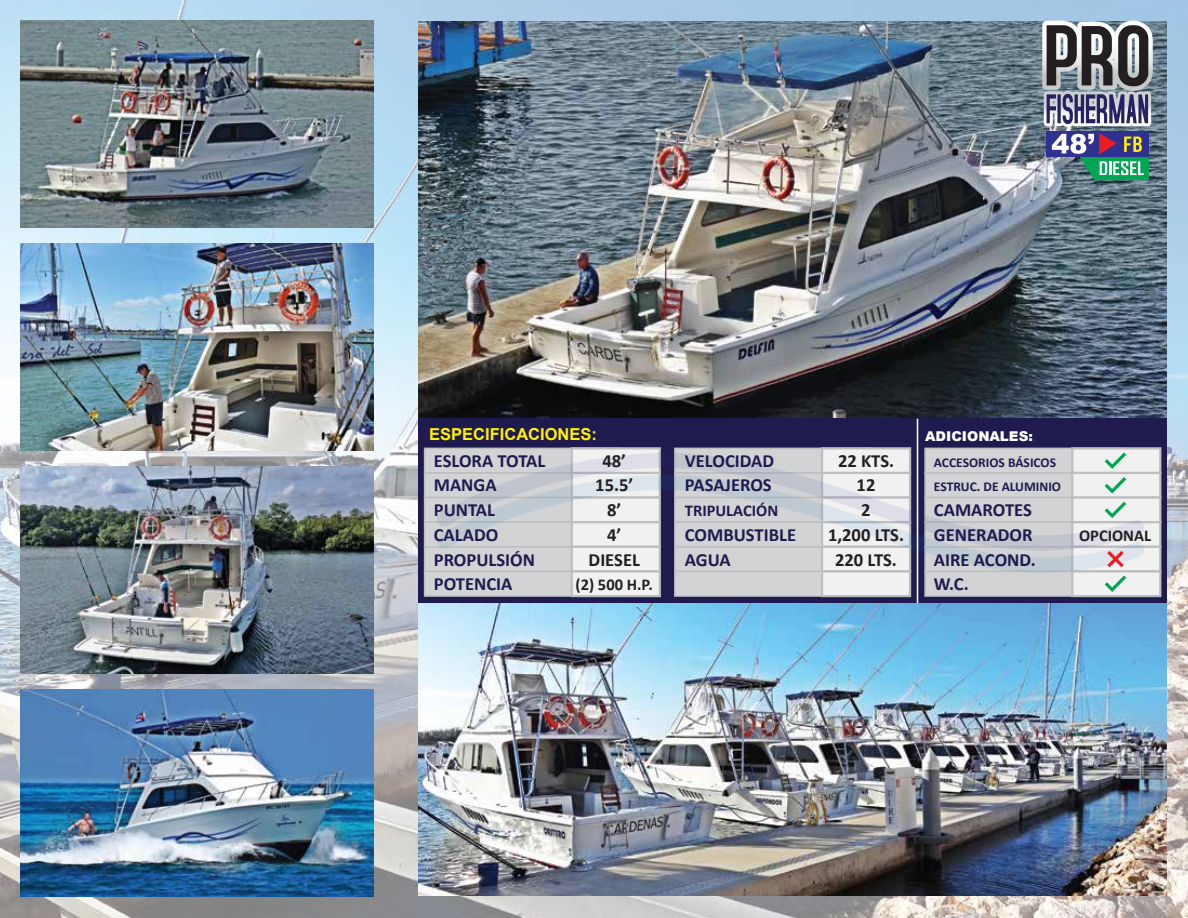
<style>
.page{position:relative;width:1188px;height:918px;background:#fff}
.page>*{position:absolute;margin:0;border:0;box-sizing:border-box;transform-origin:0 0}
.t1{font:700 18.6px/24.8px "Calibri";color:#1f1b4f}
.t2{font:700 18.6px/24.8px "Calibri";color:#231f20;text-align:center}
.t3{font:700 16.5px "Calibri";color:#231f20}
.t4{font:700 16.5px "Arial";color:#fff200}
.t5{font:700 16.5px "Calibri";color:#1f1b4f}
.t6{font:700 13.5px/24.8px "Calibri";color:#1f1b4f}
.t7{font:900 13.5px "Arial";color:#fff}
</style>
<div class="page">
<img style="left:0;top:0;width:1188px;height:918px">
<img style="left:419px;top:21px;width:748px;height:398px">
<img style="left:21px;top:21px;width:353px;height:206px">
<img style="left:21px;top:243px;width:353px;height:207px">
<img style="left:21px;top:466px;width:352px;height:207px">
<img style="left:21px;top:689px;width:352px;height:207px">
<img style="left:418px;top:603px;width:748px;height:293px">
<div style="left:419px;top:419px;width:748px;height:184px;background:#1f1b4f"></div>
<div style="left:424px;top:448px;width:197px;height:26px;background:#d1d3d4;border:2px solid #bcbec0"></div>
<div style="left:424px;top:472px;width:197px;height:26px;background:#d1d3d4;border:2px solid #bcbec0"></div>
<div style="left:424px;top:497px;width:197px;height:26px;background:#d1d3d4;border:2px solid #bcbec0"></div>
<div style="left:424px;top:521px;width:197px;height:27px;background:#d1d3d4;border:2px solid #bcbec0"></div>
<div style="left:424px;top:546px;width:197px;height:26px;background:#d1d3d4;border:2px solid #bcbec0"></div>
<div style="left:424px;top:571px;width:197px;height:26px;background:#d1d3d4;border:2px solid #bcbec0"></div>
<div style="left:571px;top:447px;width:90px;height:27px;background:#f1f1f2;border:2px solid #bcbec0"></div>
<div style="left:571px;top:570px;width:90px;height:27px;background:#f1f1f2;border:2px solid #bcbec0"></div>
<div style="left:674px;top:448px;width:197px;height:26px;background:#d1d3d4;border:2px solid #bcbec0"></div>
<div style="left:674px;top:571px;width:197px;height:26px;background:#d1d3d4;border:2px solid #bcbec0"></div>
<div style="left:821px;top:447px;width:90px;height:27px;background:#f1f1f2;border:2px solid #bcbec0"></div>
<div style="left:821px;top:570px;width:90px;height:27px;background:#f1f1f2;border:2px solid #bcbec0"></div>
<div style="left:924px;top:448px;width:198px;height:26px;background:#d1d3d4;border:2px solid #bcbec0"></div>
<div style="left:924px;top:571px;width:198px;height:26px;background:#d1d3d4;border:2px solid #bcbec0"></div>
<div style="left:1071px;top:447px;width:90px;height:27px;background:#f1f1f2;border:2px solid #bcbec0"></div>
<div style="left:1071px;top:472px;width:90px;height:27px;background:#f1f1f2;border:2px solid #bcbec0"></div>
<div style="left:1071px;top:496px;width:90px;height:27px;background:#f1f1f2;border:2px solid #bcbec0"></div>
<div style="left:1071px;top:521px;width:90px;height:27px;background:#f1f1f2;border:2px solid #bcbec0"></div>
<div style="left:1071px;top:546px;width:90px;height:27px;background:#f1f1f2;border:2px solid #bcbec0"></div>
<div style="left:1071px;top:570px;width:90px;height:27px;background:#f1f1f2;border:2px solid #bcbec0"></div>
<svg style="left:437px;top:453px;width:707px;height:21px"></svg>
<svg style="left:437px;top:474px;width:707px;height:99px"></svg>
<hr style="left:917px;top:419px;width:1px;height:184px;background:#fff">
<svg style="left:1107px;top:551px;width:17px;height:16px"></svg>
<svg style="left:1105px;top:452px;width:21px;height:17px"></svg>
<svg style="left:1105px;top:477px;width:21px;height:17px"></svg>
<svg style="left:1105px;top:502px;width:21px;height:16px"></svg>
<svg style="left:1105px;top:575px;width:21px;height:17px"></svg>
<svg style="left:1042px;top:19px;width:111px;height:161px;background:#76828e"></svg>
<p class="t4" style="left:429px;top:423px;width:169px">ESPECIFICACIONES:</p>
<p class="t7" style="left:925px;top:427px;width:109px">ADICIONALES:</p>
<p class="t1" style="left:434px;top:448px;width:113px">ESLORA TOTAL<br>MANGA<br>PUNTAL<br>CALADO<br>PROPULSIÓN<br>POTENCIA</p>
<p class="t2" style="left:589px;top:448px;width:53px">48’<br>15.5’<br>8’<br>4’<br>DIESEL</p>
<p class="t1" style="left:685px;top:448px;width:91px">VELOCIDAD<br>PASAJEROS</p>
<p class="t5" style="left:685px;top:499px;width:95px">TRIPULACIÓN</p>
<p class="t1" style="left:685px;top:522px;width:113px">COMBUSTIBLE<br>AGUA</p>
<p class="t2" style="left:828px;top:448px;width:78px">22 KTS.<br>12<br>2<br>1,200 LTS.<br>220 LTS.</p>
<p class="t6" style="left:934px;top:450px;width:129px">ACCESORIOS BÁSICOS<br>ESTRUC. DE ALUMINIO</p>
<p class="t1" style="left:934px;top:497px;width:103px">CAMAROTES<br>GENERADOR<br>AIRE ACOND.<br>W.C.</p>
<p class="t3" style="left:576px;top:573px;width:79px">(2) 500 H.P.</p>
<p class="t3" style="left:1079px;top:524px;width:74px">OPCIONAL</p>
</div>
